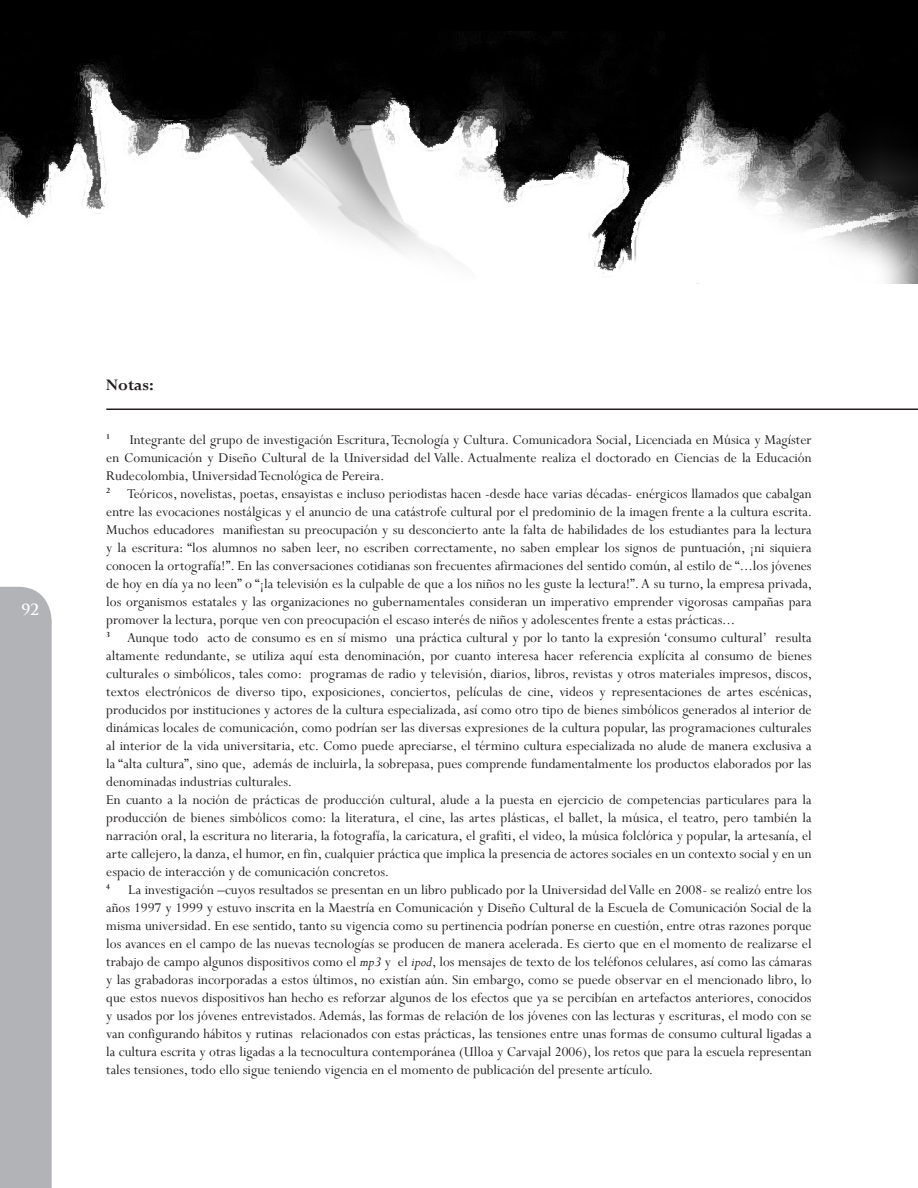
<style>
.page{position:relative;width:918px;height:1188px;background:#fff}
.page>*{position:absolute;margin:0;border:0;box-sizing:border-box;transform-origin:0 0}
.t1{font:700 18px "Perpetua";color:#231f20}
.Texto_nota_al_final{font:15px/18px "Perpetua";color:#231f20;text-align:justify}
.t2{font:700 15px "Trajan Pro";color:#fff}
.Texto_nota_al_final-2{font:700 8.7px "Perpetua";color:#231f20}
.s1{font-style:italic}
</style>
<div class="page">
<div style="left:0;top:587px;width:52px;height:601px;background:#b2b3b7"></div>
<hr style="left:106px;top:409px;width:812px;height:1px;background:#231f20">
<img style="left:0;top:0;width:918px;height:283px">
<p class="t2" style="left:21px;top:600px;width:19px">92</p>
<p class="t1" style="left:106px;top:373px;width:49px">Notas:</p>
<p class="Texto_nota_al_final-2" style="left:106px;top:431px;width:6px">1</p>
<p class="Texto_nota_al_final" style="left:106px;top:430px;width:707px;text-indent:24px">Integrante del grupo de investigación Escritura, Tecnología y Cultura. Comunicadora Social, Licenciada en Música y Magíster en Comunicación y Diseño Cultural de la Universidad del Valle. Actualmente realiza el doctorado en Ciencias de la Educación Rudecolombia, Universidad Tecnológica de Pereira.</p>
<p class="Texto_nota_al_final" style="left:106px;top:484px;width:708px"><sup>2</sup> Teóricos, novelistas, poetas, ensayistas e incluso periodistas hacen -desde hace varias décadas- enérgicos llamados que cabalgan entre las evocaciones nostálgicas y el anuncio de una catástrofe cultural por el predominio de la imagen frente a la cultura escrita.<br>Muchos educadores manifiestan su preocupación y su desconcierto ante la falta de habilidades de los estudiantes para la lectura y la escritura: “los alumnos no saben leer, no escriben correctamente, no saben emplear los signos de puntuación, ¡ni siquiera conocen la ortografía!”. En las conversaciones cotidianas son frecuentes afirmaciones del sentido común, al estilo de “...los jóvenes de hoy en día ya no leen” o “¡la televisión es la culpable de que a los niños no les guste la lectura!”. A su turno, la empresa privada, los organismos estatales y las organizaciones no gubernamentales consideran un imperativo emprender vigorosas campañas para promover la lectura, porque ven con preocupación el escaso interés de niños y adolescentes frente a estas prácticas...</p>
<p class="Texto_nota_al_final" style="left:106px;top:628px;width:708px"><sup>3</sup> Aunque todo acto de consumo es en sí mismo una práctica cultural y por lo tanto la expresión ‘consumo cultural’ resulta altamente redundante, se utiliza aquí esta denominación, por cuanto interesa hacer referencia explícita al consumo de bienes culturales o simbólicos, tales como: programas de radio y televisión, diarios, libros, revistas y otros materiales impresos, discos, textos electrónicos de diverso tipo, exposiciones, conciertos, películas de cine, videos y representaciones de artes escénicas, producidos por instituciones y actores de la cultura especializada, así como otro tipo de bienes simbólicos generados al interior de dinámicas locales de comunicación, como podrían ser las diversas expresiones de la cultura popular, las programaciones culturales al interior de la vida universitaria, etc. Como puede apreciarse, el término cultura especializada no alude de manera exclusiva a la “alta cultura”, sino que, además de incluirla, la sobrepasa, pues comprende fundamentalmente los productos elaborados por las denominadas industrias culturales.</p>
<p class="Texto_nota_al_final" style="left:106px;top:790px;width:707px">En cuanto a la noción de prácticas de producción cultural, alude a la puesta en ejercicio de competencias particulares para la producción de bienes simbólicos como: la literatura, el cine, las artes plásticas, el ballet, la música, el teatro, pero también la narración oral, la escritura no literaria, la fotografía, la caricatura, el grafiti, el video, la música folclórica y popular, la artesanía, el arte callejero, la danza, el humor, en fin, cualquier práctica que implica la presencia de actores sociales en un contexto social y en un espacio de interacción y de comunicación concretos.</p>
<p class="Texto_nota_al_final" style="left:106px;top:880px;width:707px"><sup>4</sup> La investigación –cuyos resultados se presentan en un libro publicado por la Universidad del Valle en 2008- se realizó entre los años 1997 y 1999 y estuvo inscrita en la Maestría en Comunicación y Diseño Cultural de la Escuela de Comunicación Social de la misma universidad. En ese sentido, tanto su vigencia como su pertinencia podrían ponerse en cuestión, entre otras razones porque los avances en el campo de las nuevas tecnologías se producen de manera acelerada. Es cierto que en el momento de realizarse el trabajo de campo algunos dispositivos como el <span class="s1">mp3</span> y el <span class="s1">ipod</span>, los mensajes de texto de los teléfonos celulares, así como las cámaras y las grabadoras incorporadas a estos últimos, no existían aún. Sin embargo, como se puede observar en el mencionado libro, lo que estos nuevos dispositivos han hecho es reforzar algunos de los efectos que ya se percibían en artefactos anteriores, conocidos y usados por los jóvenes entrevistados. Además, las formas de relación de los jóvenes con las lecturas y escrituras, el modo con se van configurando hábitos y rutinas relacionados con estas prácticas, las tensiones entre unas formas de consumo cultural ligadas a la cultura escrita y otras ligadas a la tecnocultura contemporánea (Ulloa y Carvajal 2006), los retos que para la escuela representan tales tensiones, todo ello sigue teniendo vigencia en el momento de publicación del presente artículo.</p>
</div>
